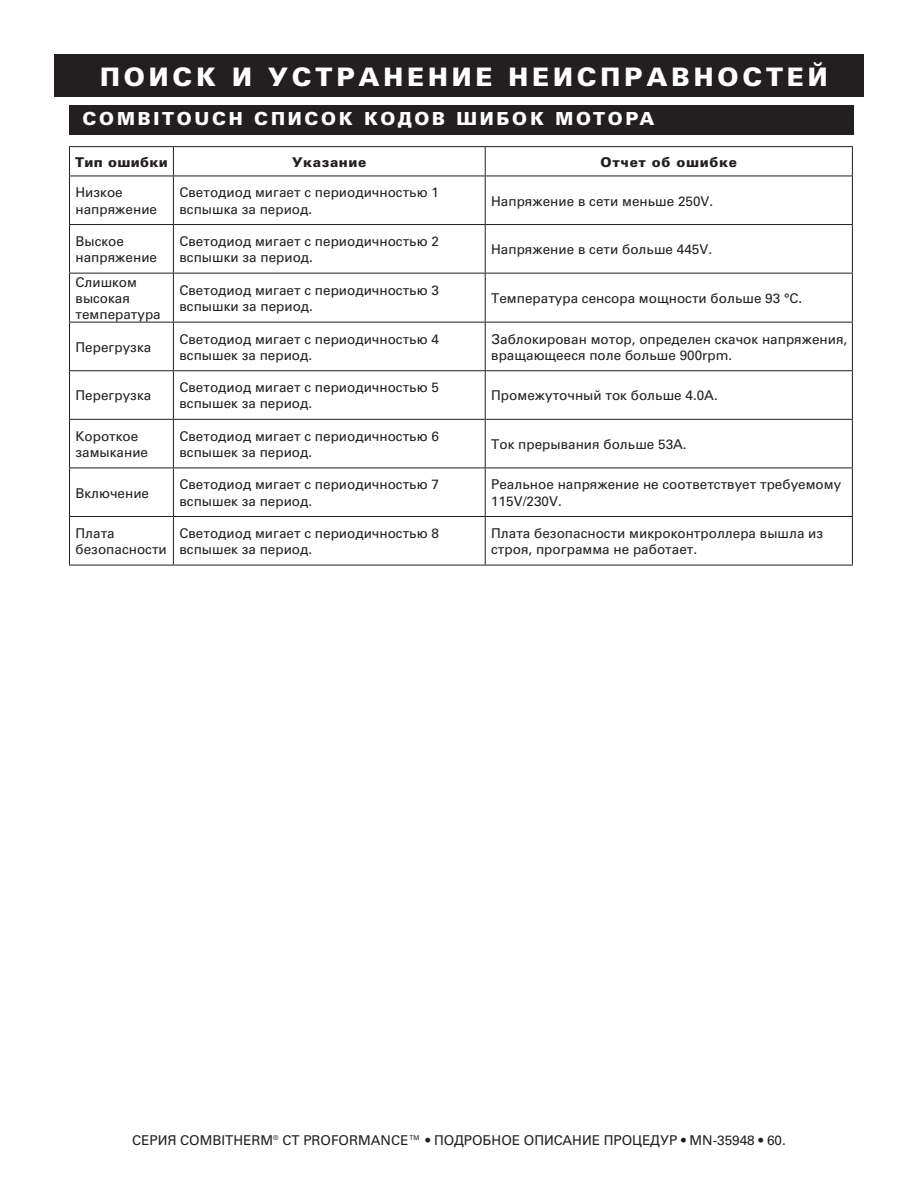
<style>
.page{position:relative;width:918px;height:1188px;background:#fff}
.page>*{position:absolute;margin:0;border:0;box-sizing:border-box;transform-origin:0 0}
.t1{font:900 25.5px "Univers Cyr";letter-spacing:.15em;color:#fff}
.t2{font:900 18px "Univers Cyr";letter-spacing:.15em;color:#fff}
.t3{font:13.5px/16.2px "Univers Cyr";color:#231f20}
.t4{font:900 13.5px "Univers Cyr";letter-spacing:.05em;color:#231f20}
.t5{font:900 13.5px "Univers Cyr";letter-spacing:.025em;color:#231f20}
</style>
<div class="page">
<div style="left:54px;top:54px;width:810px;height:43px;background:#231f20"></div>
<svg style="left:70px;top:147px;width:782px;height:418px"></svg>
<hr style="left:69px;top:146px;width:104px;height:1px;background:#231f20">
<svg style="left:69px;top:147px;width:1px;height:29px"></svg>
<hr style="left:173px;top:146px;width:312px;height:1px;background:#231f20">
<svg style="left:173px;top:147px;width:1px;height:29px"></svg>
<hr style="left:485px;top:146px;width:368px;height:1px;background:#231f20">
<svg style="left:485px;top:147px;width:1px;height:29px"></svg>
<svg style="left:852px;top:147px;width:1px;height:29px"></svg>
<hr style="left:69px;top:176px;width:104px;height:1px;background:#231f20">
<hr style="left:69px;top:176px;width:1px;height:48px;background:#231f20">
<hr style="left:173px;top:176px;width:312px;height:1px;background:#231f20">
<hr style="left:173px;top:176px;width:1px;height:48px;background:#231f20">
<hr style="left:485px;top:176px;width:368px;height:1px;background:#231f20">
<hr style="left:485px;top:176px;width:1px;height:48px;background:#231f20">
<hr style="left:852px;top:176px;width:1px;height:48px;background:#231f20">
<hr style="left:69px;top:224px;width:104px;height:1px;background:#231f20">
<hr style="left:69px;top:225px;width:1px;height:48px;background:#231f20">
<hr style="left:173px;top:224px;width:312px;height:1px;background:#231f20">
<hr style="left:173px;top:225px;width:1px;height:48px;background:#231f20">
<hr style="left:485px;top:224px;width:368px;height:1px;background:#231f20">
<hr style="left:485px;top:225px;width:1px;height:48px;background:#231f20">
<hr style="left:852px;top:225px;width:1px;height:48px;background:#231f20">
<hr style="left:69px;top:273px;width:104px;height:1px;background:#231f20">
<hr style="left:69px;top:274px;width:1px;height:48px;background:#231f20">
<hr style="left:173px;top:273px;width:312px;height:1px;background:#231f20">
<hr style="left:173px;top:274px;width:1px;height:48px;background:#231f20">
<hr style="left:485px;top:273px;width:368px;height:1px;background:#231f20">
<hr style="left:485px;top:274px;width:1px;height:48px;background:#231f20">
<hr style="left:852px;top:274px;width:1px;height:48px;background:#231f20">
<hr style="left:69px;top:322px;width:104px;height:1px;background:#231f20">
<hr style="left:69px;top:323px;width:1px;height:47px;background:#231f20">
<hr style="left:173px;top:322px;width:312px;height:1px;background:#231f20">
<hr style="left:173px;top:323px;width:1px;height:47px;background:#231f20">
<hr style="left:485px;top:322px;width:368px;height:1px;background:#231f20">
<hr style="left:485px;top:323px;width:1px;height:47px;background:#231f20">
<hr style="left:852px;top:323px;width:1px;height:47px;background:#231f20">
<hr style="left:69px;top:370px;width:104px;height:1px;background:#231f20">
<hr style="left:69px;top:371px;width:1px;height:48px;background:#231f20">
<hr style="left:173px;top:370px;width:312px;height:1px;background:#231f20">
<hr style="left:173px;top:371px;width:1px;height:48px;background:#231f20">
<hr style="left:485px;top:370px;width:368px;height:1px;background:#231f20">
<hr style="left:485px;top:371px;width:1px;height:48px;background:#231f20">
<hr style="left:852px;top:371px;width:1px;height:48px;background:#231f20">
<hr style="left:69px;top:419px;width:104px;height:1px;background:#231f20">
<hr style="left:69px;top:420px;width:1px;height:48px;background:#231f20">
<hr style="left:173px;top:419px;width:312px;height:1px;background:#231f20">
<hr style="left:173px;top:420px;width:1px;height:48px;background:#231f20">
<hr style="left:485px;top:419px;width:368px;height:1px;background:#231f20">
<hr style="left:485px;top:420px;width:1px;height:48px;background:#231f20">
<hr style="left:852px;top:420px;width:1px;height:48px;background:#231f20">
<hr style="left:69px;top:468px;width:104px;height:1px;background:#231f20">
<hr style="left:69px;top:468px;width:1px;height:48px;background:#231f20">
<hr style="left:173px;top:468px;width:312px;height:1px;background:#231f20">
<hr style="left:173px;top:468px;width:1px;height:48px;background:#231f20">
<hr style="left:485px;top:468px;width:368px;height:1px;background:#231f20">
<hr style="left:485px;top:468px;width:1px;height:48px;background:#231f20">
<hr style="left:852px;top:468px;width:1px;height:48px;background:#231f20">
<hr style="left:69px;top:516px;width:104px;height:1px;background:#231f20">
<hr style="left:69px;top:517px;width:1px;height:48px;background:#231f20">
<hr style="left:173px;top:516px;width:312px;height:1px;background:#231f20">
<hr style="left:173px;top:517px;width:1px;height:48px;background:#231f20">
<hr style="left:485px;top:516px;width:368px;height:1px;background:#231f20">
<hr style="left:485px;top:517px;width:1px;height:48px;background:#231f20">
<hr style="left:852px;top:517px;width:1px;height:48px;background:#231f20">
<hr style="left:69px;top:565px;width:104px;height:1px;background:#231f20">
<hr style="left:173px;top:565px;width:312px;height:1px;background:#231f20">
<hr style="left:485px;top:565px;width:368px;height:1px;background:#231f20">
<div style="left:69px;top:105px;width:785px;height:30px;background:#231f20"></div>
<h1 class="t1" style="left:100px;top:61px;width:729px">ПОИСК И УСТРАНЕНИЕ НЕИСПРАВНОСТЕЙ</h1>
<h2 class="t2" style="left:83px;top:108px;width:573px">COMBITOUCH СПИСОК КОДОВ ШИБОК МОТОРА</h2>
<p class="t5" style="left:75px;top:154px;width:94px">Тип ошибки</p>
<p class="t4" style="left:292px;top:154px;width:76px">Указание</p>
<p class="t4" style="left:600px;top:154px;width:138px">Отчет об ошибке</p>
<p class="t3" style="left:76px;top:184px;width:83px">Низкое напряжение</p>
<p class="t3" style="left:179px;top:184px;width:261px">Светодиод мигает с периодичностью 1 вспышка за период.</p>
<p class="t3" style="left:491px;top:193px;width:224px">Напряжение в сети меньше 250V.</p>
<p class="t3" style="left:76px;top:233px;width:83px">Выское напряжение</p>
<p class="t3" style="left:179px;top:233px;width:261px">Светодиод мигает с периодичностью 2 вспышки за период.</p>
<p class="t3" style="left:491px;top:241px;width:222px">Напряжение в сети больше 445V.</p>
<p class="t3" style="left:76px;top:274px;width:87px">Слишком высокая температура</p>
<p class="t3" style="left:179px;top:282px;width:261px">Светодиод мигает с периодичностью 3 вспышки за период.</p>
<p class="t3" style="left:491px;top:290px;width:313px">Температура сенсора мощности больше 93 °С.</p>
<p class="t3" style="left:76px;top:339px;width:77px">Перегрузка</p>
<p class="t3" style="left:179px;top:331px;width:261px">Светодиод мигает с периодичностью 4 вспышек за период.</p>
<p class="t3" style="left:491px;top:331px;width:358px">Заблокирован мотор, определен скачок напряжения, вращающееся поле больше 900rpm.</p>
<p class="t3" style="left:76px;top:387px;width:77px">Перегрузка</p>
<p class="t3" style="left:179px;top:379px;width:261px">Светодиод мигает с периодичностью 5 вспышек за период.</p>
<p class="t3" style="left:491px;top:387px;width:228px">Промежуточный ток больше 4.0А.</p>
<p class="t3" style="left:76px;top:428px;width:74px">Короткое замыкание</p>
<p class="t3" style="left:179px;top:428px;width:261px">Светодиод мигает с периодичностью 6 вспышек за период.</p>
<p class="t3" style="left:491px;top:436px;width:197px">Ток прерывания больше 53А.</p>
<p class="t3" style="left:76px;top:484px;width:75px">Включение</p>
<p class="t3" style="left:179px;top:476px;width:261px">Светодиод мигает с периодичностью 7 вспышек за период.</p>
<p class="t3" style="left:491px;top:476px;width:351px">Реальное напряжение не соответствует требуемому<br>115V/230V.</p>
<p class="t3" style="left:76px;top:525px;width:93px">Плата безопасности</p>
<p class="t3" style="left:179px;top:525px;width:261px">Светодиод мигает с периодичностью 8 вспышек за период.</p>
<p class="t3" style="left:491px;top:525px;width:334px">Плата безопасности микроконтроллера вышла из строя, программа не работает.</p>
<p class="t3" style="left:132px;top:1132px;width:655px">СЕРИЯ COMBITHERM® CT PROFORMANCE™ • ПОДРОБНОЕ ОПИСАНИЕ ПРОЦЕДУР • MN-35948 • 60.</p>
</div>
